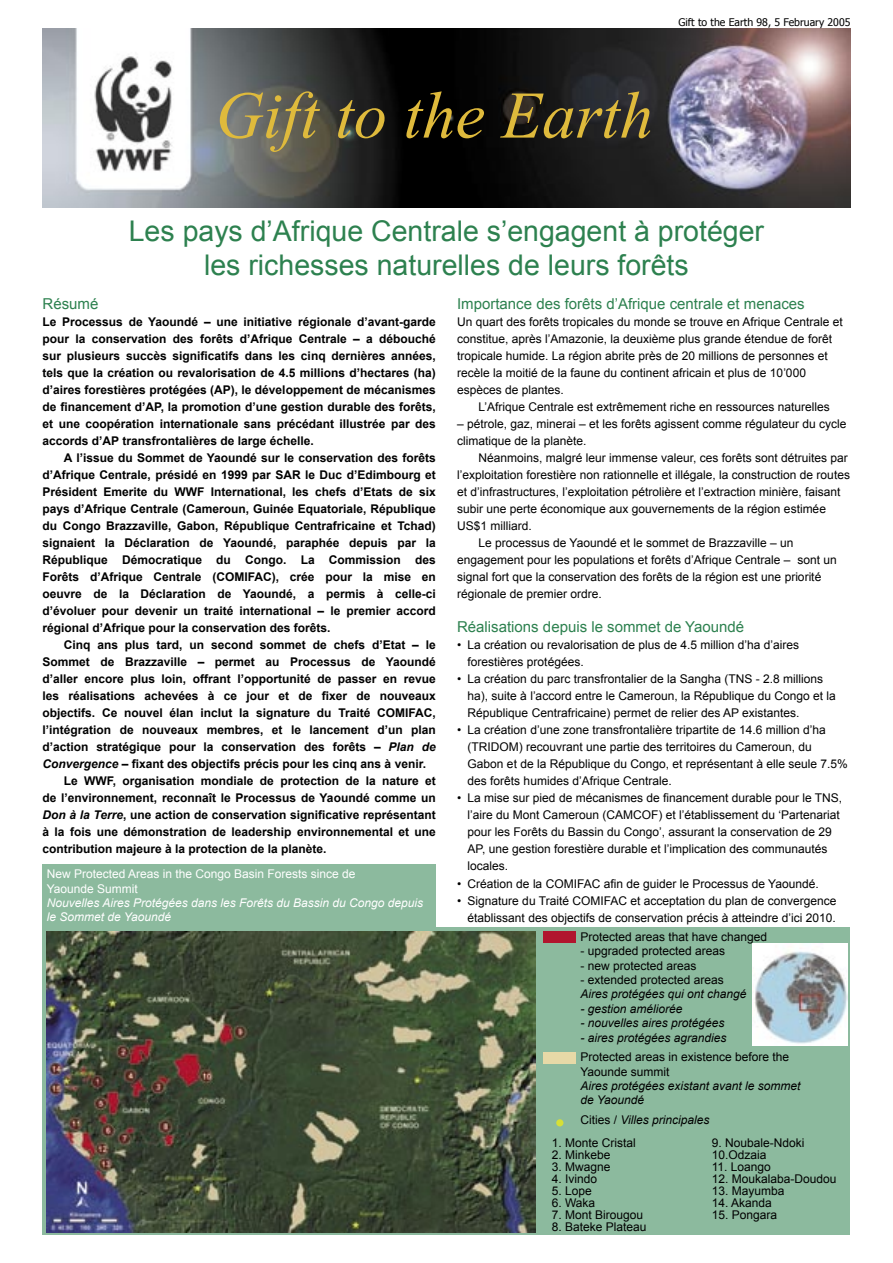
<style>
.page{position:relative;width:893px;height:1263px;background:#fff}
.page>*{position:absolute;margin:0;border:0;box-sizing:border-box;transform-origin:0 0}
.t1{font:italic 66.45px "Times New Roman";color:#dfba3c}
.t2{font:28.5px/34.2px "Arial";color:#2d814f;text-align:center}
.t3{font:15px "Arial";color:#2d814f}
.t4{font:12px/17px "Arial";color:#000}
.t5{font:700 12px/17px "Arial";color:#000;text-align:justify}
.t6{font:italic 12px/14.4px "Arial";color:#000}
.t7{font:italic 12px/14.4px "Arial";color:#fff}
.t8{font:12px/14.4px "Arial";color:#fff}
.t9{font:10.5px "Tahoma";color:#000}
.s1{font-style:italic}
.s2{font-style:normal}
</style>
<div class="page">
<img style="left:43px;top:28px;width:807px;height:180px">
<div style="left:43px;top:864px;width:393px;height:64px;background:#8cba9e"></div>
<div style="left:43px;top:927px;width:807px;height:307px;background:#8cba9e"></div>
<img style="left:46px;top:931px;width:489px;height:301px">
<img style="left:752px;top:944px;width:96px;height:102px">
<div style="left:544px;top:932px;width:32px;height:11px;background:#b1152e"></div>
<div style="left:544px;top:1053px;width:32px;height:11px;background:#e7d9a7"></div>
<div style="left:556px;top:1119px;width:7px;height:7px;background:#d6df37;border-radius:50%"></div>
<h1 class="t1" style="left:215px;top:70px;width:439px">Gift to the Earth</h1>
<p class="t9" style="left:678px;top:15px;width:173px">Gift to the Earth 98, 5 February 2005</p>
<h2 class="t2" style="left:129px;top:214px;width:637px">Les pays d’Afrique Centrale s’engagent à protéger les richesses naturelles de leurs forêts</h2>
<p class="t3" style="left:43px;top:294px;width:57px">Résumé</p>
<p class="t5" style="left:43px;top:314px;width:395px">Le Processus de Yaoundé – une initiative régionale d’avant-garde pour la conservation des forêts d’Afrique Centrale – a débouché sur plusieurs succès significatifs dans les cinq dernières années, tels que la création ou revalorisation de 4.5 millions d’hectares (ha) d’aires forestières protégées (AP), le développement de mécanismes de financement d’AP, la promotion d’une gestion durable des forêts, et une coopération internationale sans précédant illustrée par des accords d’AP transfrontalières de large échelle.</p>
<p class="t5" style="left:43px;top:450px;width:395px;text-indent:21px">A l’issue du Sommet de Yaoundé sur le conservation des forêts d’Afrique Centrale, présidé en 1999 par SAR le Duc d’Edimbourg et Président Emerite du WWF International, les chefs d’Etats de six pays d’Afrique Centrale (Cameroun, Guinée Equatoriale, République du Congo Brazzaville, Gabon, République Centrafricaine et Tchad) signaient la Déclaration de Yaoundé, paraphée depuis par la République Démocratique du Congo. La Commission des Forêts d’Afrique Centrale (COMIFAC), crée pour la mise en oeuvre de la Déclaration de Yaoundé, a permis à celle-ci d’évoluer pour devenir un traité international – le premier accord régional d’Afrique pour la conservation des forêts.</p>
<p class="t5" style="left:64px;top:637px;width:374px">Cinq ans plus tard, un second sommet de chefs d’Etat – le</p>
<p class="t5" style="left:43px;top:654px;width:395px">Sommet de Brazzaville – permet au Processus de Yaoundé</p>
<p class="t5" style="left:43px;top:671px;width:395px">d’aller encore plus loin, offrant l’opportunité de passer en revue</p>
<p class="t5" style="left:43px;top:688px;width:395px">les réalisations achevées à ce jour et de fixer de nouveaux</p>
<p class="t5" style="left:43px;top:705px;width:395px">objectifs. Ce nouvel élan inclut la signature du Traité COMIFAC,</p>
<p class="t5" style="left:43px;top:722px;width:395px">l’intégration de nouveaux membres, et le lancement d’un plan</p>
<p class="t5" style="left:43px;top:739px;width:395px">d’action stratégique pour la conservation des forêts – <span class="s1">Plan de</span></p>
<p class="t5" style="left:43px;top:756px;width:385px"><span class="s1">Convergence</span> – fixant des objectifs précis pour les cinq ans à venir.</p>
<p class="t5" style="left:64px;top:773px;width:374px">Le WWF, organisation mondiale de protection de la nature et</p>
<p class="t5" style="left:43px;top:790px;width:395px">de l’environnement, reconnaît le Processus de Yaoundé comme un</p>
<p class="t5" style="left:43px;top:807px;width:395px"><span class="s1">Don à la Terre</span>, une action de conservation significative représentant</p>
<p class="t5" style="left:43px;top:824px;width:395px">à la fois une démonstration de leadership environnemental et une</p>
<p class="t5" style="left:43px;top:841px;width:286px">contribution majeure à la protection de la planète.</p>
<p class="t8" style="left:47px;top:867px;width:310px">New Protected Areas in the Congo Basin Forests since de<br>Yaounde Summit</p>
<p class="t7" style="left:47px;top:896px;width:378px">Nouvelles Aires Protégées dans les Forêts du Bassin du Congo depuis le Sommet de Yaoundé</p>
<p class="t3" style="left:457px;top:294px;width:349px">Importance des forêts d’Afrique centrale et menaces</p>
<p class="t4" style="left:457px;top:314px;width:387px">Un quart des forêts tropicales du monde se trouve en Afrique Centrale et constitue, après l’Amazonie, la deuxième plus grande étendue de forêt tropicale humide. La région abrite près de 20 millions de personnes et recèle la moitié de la faune du continent africain et plus de 10’000 espèces de plantes.</p>
<p class="t4" style="left:478px;top:399px;width:353px">L’Afrique Centrale est extrêmement riche en ressources naturelles</p>
<p class="t4" style="left:457px;top:416px;width:391px">– pétrole, gaz, minerai – et les forêts agissent comme régulateur du cycle climatique de la planète.</p>
<p class="t4" style="left:478px;top:450px;width:371px">Néanmoins, malgré leur immense valeur, ces forêts sont détruites par</p>
<p class="t4" style="left:457px;top:467px;width:394px">l’exploitation forestière non rationnelle et illégale, la construction de routes</p>
<p class="t4" style="left:457px;top:484px;width:385px">et d’infrastructures, l’exploitation pétrolière et l’extraction minière, faisant</p>
<p class="t4" style="left:457px;top:501px;width:370px">subir une perte économique aux gouvernements de la région estimée</p>
<p class="t4" style="left:457px;top:518px;width:76px">US$1 milliard.</p>
<p class="t4" style="left:478px;top:535px;width:317px">Le processus de Yaoundé et le sommet de Brazzaville – un</p>
<p class="t4" style="left:457px;top:552px;width:381px">engagement pour les populations et forêts d’Afrique Centrale – sont un</p>
<p class="t4" style="left:457px;top:569px;width:366px">signal fort que la conservation des forêts de la région est une priorité</p>
<p class="t4" style="left:457px;top:586px;width:146px">régionale de premier ordre.</p>
<p class="t3" style="left:457px;top:617px;width:289px">Réalisations depuis le sommet de Yaoundé</p>
<p class="t4" style="left:468px;top:637px;width:333px;text-indent:-10px">• La création ou revalorisation de plus de 4.5 million d’ha d’aires forestières protégées.</p>
<p class="t4" style="left:468px;top:671px;width:370px;text-indent:-10px">• La création du parc transfrontalier de la Sangha (TNS - 2.8 millions ha), suite à l’accord entre le Cameroun, la République du Congo et la<br>République Centrafricaine) permet de relier des AP existantes.</p>
<p class="t4" style="left:468px;top:722px;width:382px;text-indent:-10px">• La création d’une zone transfrontalière tripartite de 14.6 million d’ha (TRIDOM) recouvrant une partie des territoires du Cameroun, du Gabon et de la République du Congo, et représentant à elle seule 7.5% des forêts humides d’Afrique Centrale.</p>
<p class="t4" style="left:468px;top:790px;width:376px;text-indent:-10px">• La mise sur pied de mécanismes de financement durable pour le TNS, l’aire du Mont Cameroun (CAMCOF) et l’établissement du ‘Partenariat pour les Forêts du Bassin du Congo’, assurant la conservation de 29<br>AP, une gestion forestière durable et l’implication des communautés locales.</p>
<p class="t4" style="left:457px;top:875px;width:363px">• Création de la COMIFAC afin de guider le Processus de Yaoundé.</p>
<p class="t4" style="left:457px;top:892px;width:381px;text-align:right">• Signature du Traité COMIFAC et acceptation du plan de convergence établissant des objectifs de conservation précis à atteindre d’ici 2010.</p>
<p class="t4" style="left:580px;top:928px;width:188px">Protected areas that have changed</p>
<p class="t4" style="left:580px;top:943px;width:146px">- upgraded protected areas</p>
<p class="t4" style="left:580px;top:957px;width:118px">- new protected areas</p>
<p class="t4" style="left:580px;top:971px;width:145px">- extended protected areas</p>
<p class="t6" style="left:580px;top:987px;width:168px">Aires protégées qui ont changé</p>
<p class="t6" style="left:580px;top:1002px;width:104px">- gestion améliorée</p>
<p class="t6" style="left:580px;top:1016px;width:146px">- nouvelles aires protégées</p>
<p class="t6" style="left:580px;top:1030px;width:148px">- aires protégées agrandies</p>
<p class="t4" style="left:580px;top:1050px;width:210px;line-height:14.4px">Protected areas in existence before the<br>Yaounde summit</p>
<p class="t6" style="left:580px;top:1079px;width:222px">Aires protégées existant avant le sommet de Yaoundé</p>
<p class="t6" style="left:580px;top:1113px;width:131px"><span class="s2">Cities /</span> Villes principales</p>
<p class="t4" style="left:552px;top:1135px;width:86px">1. Monte Cristal</p>
<p class="t4" style="left:552px;top:1147px;width:60px">2. Minkebe</p>
<p class="t4" style="left:552px;top:1159px;width:60px">3. Mwagne</p>
<p class="t4" style="left:552px;top:1171px;width:47px">4. Ivindo</p>
<p class="t4" style="left:552px;top:1183px;width:42px">5. Lope</p>
<p class="t4" style="left:552px;top:1195px;width:45px">6. Waka</p>
<p class="t4" style="left:552px;top:1207px;width:93px">7. Mont Birougou</p>
<p class="t4" style="left:552px;top:1219px;width:96px">8. Bateke Plateau</p>
<p class="t4" style="left:712px;top:1137px;width:94px;line-height:12px">9. Noubale-Ndoki<br>10.Odzaia</p>
<p class="t4" style="left:712px;top:1159px;width:61px">11. Loango</p>
<p class="t4" style="left:712px;top:1171px;width:126px">12. Moukalaba-Doudou</p>
<p class="t4" style="left:712px;top:1183px;width:74px">13. Mayumba</p>
<p class="t4" style="left:712px;top:1195px;width:62px">14. Akanda</p>
<p class="t4" style="left:712px;top:1207px;width:67px">15. Pongara</p>
</div>
